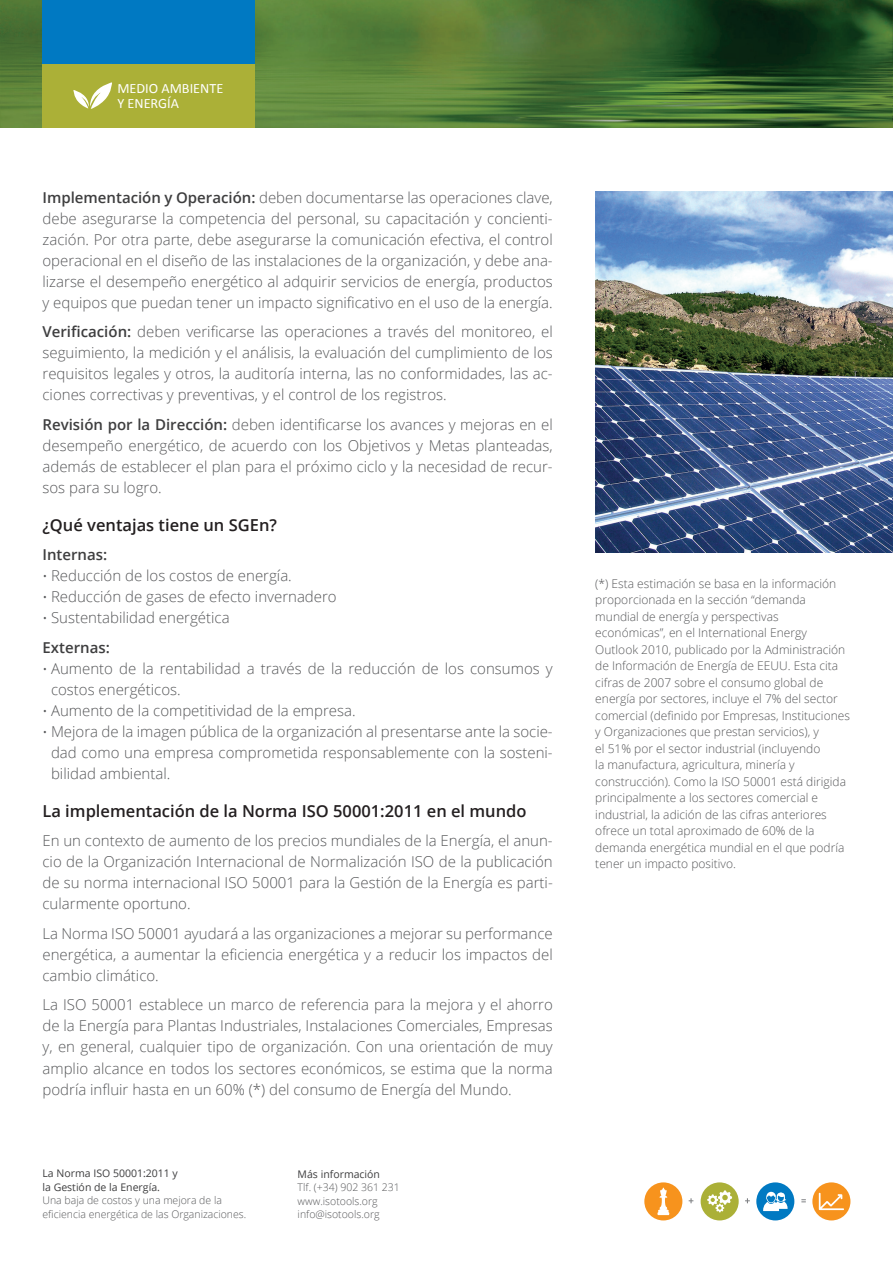
<style>
.page{position:relative;width:893px;height:1263px;background:#fff}
.page>*{position:absolute;margin:0;border:0;box-sizing:border-box;transform-origin:0 0}
.t1{font:600 16.5px "Open Sans";color:#231f20}
.t2{font:300 15px/21px "Open Sans";color:#57585a;text-align:justify}
.t3{font:600 15px "Open Sans";color:#3e3e3f}
.t4{font:14.25px/15px "Calibri";color:#fff}
.t5{font:300 12px/16.5px "Open Sans";color:#57585a}
.t6{font:300 10.5px/13.5px "Open Sans";color:#57585a}
.t7{font:10.5px/13.5px "Open Sans";color:#3e3e3f}
.s1{font-weight:600;color:#3e3e3f}
.s2{font-size:13.5px}
</style>
<div class="page">
<div style="left:644px;top:1182px;width:38px;height:38px;background:#f7931d;border-radius:50%"></div>
<svg style="left:657px;top:1188px;width:12px;height:27px"></svg>
<div style="left:701px;top:1182px;width:38px;height:38px;background:#abb037;border-radius:50%"></div>
<svg style="left:707px;top:1190px;width:25px;height:22px"></svg>
<div style="left:756px;top:1182px;width:38px;height:38px;background:#0079c2;border-radius:50%"></div>
<svg style="left:763px;top:1192px;width:25px;height:19px"></svg>
<svg style="left:689px;top:1198px;width:4px;height:5px"></svg>
<svg style="left:745px;top:1198px;width:5px;height:5px"></svg>
<svg style="left:801px;top:1199px;width:5px;height:3px"></svg>
<svg style="left:812px;top:1182px;width:38px;height:38px"></svg>
<img style="left:0;top:0;width:893px;height:128px">
<div style="left:43px;top:0;width:212px;height:64px;background:#0079c2"></div>
<div style="left:43px;top:64px;width:212px;height:64px;background:#abb037"></div>
<svg style="left:73px;top:82px;width:39px;height:27px"></svg>
<img style="left:595px;top:191px;width:298px;height:362px">
<p class="t4" style="left:117px;top:81px;width:107px">MEDIO AMBIENTE<br>Y ENERGÍA</p>
<p class="t2" style="left:43px;top:186px;width:512px"><span class="s1">Implementación y Operación:</span> deben documentarse las operaciones clave, debe asegurarse la competencia del personal, su capacitación y concienti&shy;zación. Por otra parte, debe asegurarse la comunicación efectiva, el control operacional en el diseño de las instalaciones de la organización, y debe ana&shy;lizarse el desempeño energético al adquirir servicios de energía, productos y equipos que puedan tener un impacto significativo en el uso de la energía.</p>
<p class="t2" style="left:43px;top:321px;width:512px"><span class="s1">Verificación:</span> deben verificarse las operaciones a través del monitoreo, el seguimiento, la medición y el análisis, la evaluación del cumplimiento de los requisitos legales y otros, la auditoría interna, las no conformidades, las ac&shy;ciones correctivas y preventivas, y el control de los registros.</p>
<p class="t2" style="left:43px;top:413px;width:512px"><span class="s1">Revisión por la Dirección:</span> deben identificarse los avances y mejoras en el desempeño energético, de acuerdo con los Objetivos y Metas planteadas, además de establecer el plan para el próximo ciclo y la necesidad de recur&shy;sos para su logro.</p>
<p class="t1" style="left:43px;top:514px;width:236px">¿Qué ventajas tiene un SGEn?</p>
<p class="t3" style="left:43px;top:545px;width:66px">Internas:</p>
<p class="t2" style="left:43px;top:565px;width:251px"><span class="s2">•</span> Reducción de los costos de energía.</p>
<p class="t2" style="left:43px;top:586px;width:296px"><span class="s2">•</span> Reducción de gases de efecto invernadero</p>
<p class="t2" style="left:43px;top:603px;width:189px;line-height:29.5px"><span class="s2">•</span> Sustentabilidad energética<br><span class="s1">Externas:</span></p>
<p class="t2" style="left:51px;top:657px;width:503px;text-indent:-9px"><span class="s2">•</span> Aumento de la rentabilidad a través de la reducción de los consumos y costos energéticos.</p>
<p class="t2" style="left:43px;top:699px;width:315px"><span class="s2">•</span> Aumento de la competitividad de la empresa.</p>
<p class="t2" style="left:51px;top:720px;width:503px;text-indent:-9px"><span class="s2">•</span> Mejora de la imagen pública de la organización al presentarse ante la socie&shy;dad como una empresa comprometida responsablemente con la sosteni&shy;bilidad ambiental.</p>
<p class="t1" style="left:43px;top:800px;width:486px">La implementación de la Norma ISO 50001:2011 en el mundo</p>
<p class="t2" style="left:43px;top:830px;width:512px">En un contexto de aumento de los precios mundiales de la Energía, el anun&shy;cio de la Organización Internacional de Normalización ISO de la publicación de su norma internacional ISO 50001 para la Gestión de la Energía es parti&shy;cularmente oportuno.</p>
<p class="t2" style="left:43px;top:923px;width:512px">La Norma ISO 50001 ayudará a las organizaciones a mejorar su performance energética, a aumentar la eficiencia energética y a reducir los impactos del cambio climático.</p>
<p class="t2" style="left:43px;top:994px;width:512px">La ISO 50001 establece un marco de referencia para la mejora y el ahorro de la Energía para Plantas Industriales, Instalaciones Comerciales, Empresas y, en general, cualquier tipo de organización. Con una orientación de muy amplio alcance en todos los sectores económicos, se estima que la norma podría influir hasta en un 60% (*) del consumo de Energía del Mundo.</p>
<p class="t7" style="left:43px;top:1166px;width:137px">La Norma ISO 50001:2011 y la Gestión de la Energía.</p>
<p class="t6" style="left:43px;top:1193px;width:205px">Una baja de costos y una mejora de la eficiencia energética de las Organizaciones.</p>
<p class="t7" style="left:298px;top:1167px;width:84px">Más información</p>
<p class="t6" style="left:298px;top:1180px;width:104px">Tlf. (+34) 902 361 231 www.isotools.org info@isotools.org</p>
<p class="t5" style="left:595px;top:575px;width:256px">(*) Esta estimación se basa en la información proporcionada en la sección “demanda mundial de energía y perspectivas económicas”, en el International Energy Outlook 2010, publicado por la Administración de Información de Energía de EEUU. Esta cita cifras de 2007 sobre el consumo global de energía por sectores, incluye el 7% del sector comercial (definido por Empresas, Instituciones y Organizaciones que prestan servicios), y<br>el 51% por el sector industrial (incluyendo<br>la manufactura, agricultura, minería y construcción). Como la ISO 50001 está dirigida principalmente a los sectores comercial e industrial, la adición de las cifras anteriores ofrece un total aproximado de 60% de la demanda energética mundial en el que podría tener un impacto positivo.</p>
</div>
